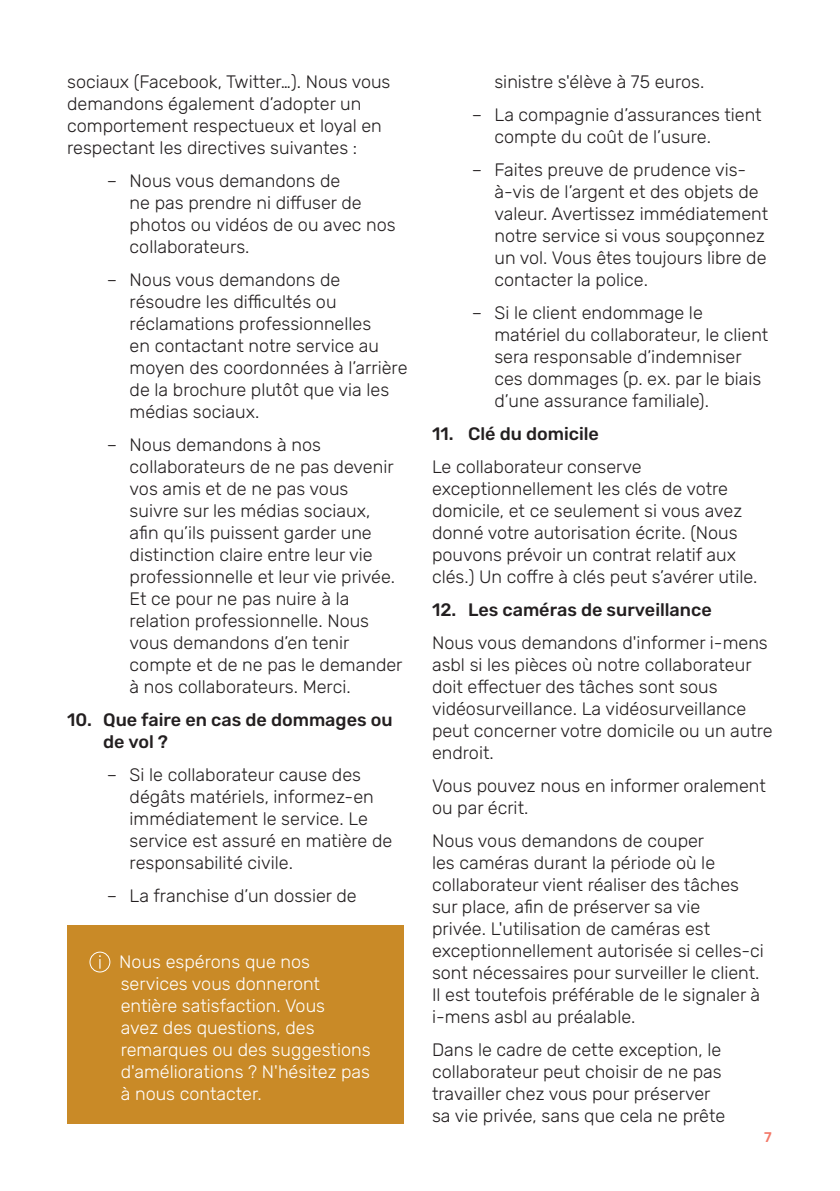
<style>
.page{position:relative;width:840px;height:1191px;background:#fff}
.page>*{position:absolute;margin:0;border:0;box-sizing:border-box;transform-origin:0 0}
.t1{font:300 18px/22px "Rubik";color:#231f20}
.t2{font:300 18px/22px "Rubik";color:#fff}
.t3{font:500 18px/22px "Rubik";color:#231f20}
.t4{font:500 14px "Rubik";color:#f37868}
</style>
<div class="page">
<div style="left:67px;top:925px;width:337px;height:198px;background:#c98a27"></div>
<div style="left:89px;top:951px;width:21px;height:21px;border:1px solid #fff;border-radius:50%"></div>
<svg style="left:99px;top:955px;width:2px;height:13px"></svg>
<p class="t1" style="left:67px;top:71px;width:324px">sociaux (Facebook, Twitter…). Nous vous demandons également d’adopter un comportement respectueux et loyal en respectant les directives suivantes :</p>
<p class="t1" style="left:129px;top:170px;width:267px;text-indent:-23px">– Nous vous demandons de<br>ne pas prendre ni diffuser de photos ou vidéos de ou avec nos collaborateurs.</p>
<p class="t1" style="left:129px;top:269px;width:279px;text-indent:-23px">– Nous vous demandons de résoudre les difficultés ou réclamations professionnelles<br>en contactant notre service au moyen des coordonnées à l’arrière de la brochure plutôt que via les médias sociaux.</p>
<p class="t1" style="left:129px;top:434px;width:274px;text-indent:-23px">– Nous demandons à nos collaborateurs de ne pas devenir vos amis et de ne pas vous<br>suivre sur les médias sociaux, afin qu’ils puissent garder une distinction claire entre leur vie professionnelle et leur vie privée.<br>Et ce pour ne pas nuire à la relation professionnelle. Nous vous demandons d’en tenir compte et de ne pas le demander à nos collaborateurs. Merci.</p>
<p class="t3" style="left:103px;top:709px;width:291px;text-indent:-36px">10. Que faire en cas de dommages ou de vol ?</p>
<p class="t1" style="left:129px;top:764px;width:264px;text-indent:-23px">– Si le collaborateur cause des dégâts matériels, informez-en immédiatement le service. Le service est assuré en matière de responsabilité civile.</p>
<p class="t1" style="left:107px;top:885px;width:251px">– La franchise d’un dossier de</p>
<p class="t2" style="left:119px;top:951px;width:253px">Nous espérons que nos services vous donneront entière satisfaction. Vous<br>avez des questions, des remarques ou des suggestions d'améliorations ? N'hésitez pas à nous contacter.</p>
<p class="t1" style="left:494px;top:71px;width:211px">sinistre s'élève à 75 euros.</p>
<p class="t1" style="left:494px;top:104px;width:268px;text-indent:-23px">– La compagnie d’assurances tient compte du coût de l’usure.</p>
<p class="t1" style="left:494px;top:159px;width:275px;text-indent:-23px">– Faites preuve de prudence vis&shy;à-vis de l’argent et des objets de valeur. Avertissez immédiatement notre service si vous soupçonnez un vol. Vous êtes toujours libre de contacter la police.</p>
<p class="t1" style="left:494px;top:302px;width:275px;text-indent:-23px">– Si le client endommage le matériel du collaborateur, le client sera responsable d’indemniser ces dommages (p. ex. par le biais d’une assurance familiale).</p>
<p class="t3" style="left:432px;top:423px;width:168px">11. Clé du domicile</p>
<p class="t1" style="left:432px;top:456px;width:327px">Le collaborateur conserve exceptionnellement les clés de votre domicile, et ce seulement si vous avez donné votre autorisation écrite. (Nous pouvons prévoir un contrat relatif aux clés.) Un coffre à clés peut s’avérer utile.</p>
<p class="t3" style="left:432px;top:599px;width:281px">12. Les caméras de surveillance</p>
<p class="t1" style="left:432px;top:632px;width:342px">Nous vous demandons d'informer i-mens asbl si les pièces où notre collaborateur doit effectuer des tâches sont sous vidéosurveillance. La vidéosurveillance peut concerner votre domicile ou un autre endroit.</p>
<p class="t1" style="left:432px;top:775px;width:335px">Vous pouvez nous en informer oralement ou par écrit.</p>
<p class="t1" style="left:432px;top:830px;width:333px">Nous vous demandons de couper<br>les caméras durant la période où le collaborateur vient réaliser des tâches sur place, afin de préserver sa vie<br>privée. L'utilisation de caméras est exceptionnellement autorisée si celles-ci sont nécessaires pour surveiller le client.<br>Il est toutefois préférable de le signaler à i-mens asbl au préalable.</p>
<p class="t1" style="left:432px;top:1039px;width:294px">Dans le cadre de cette exception, le collaborateur peut choisir de ne pas travailler chez vous pour préserver sa vie privée, sans que cela ne prête</p>
<p class="t4" style="left:763px;top:1128px;width:9px">7</p>
</div>
